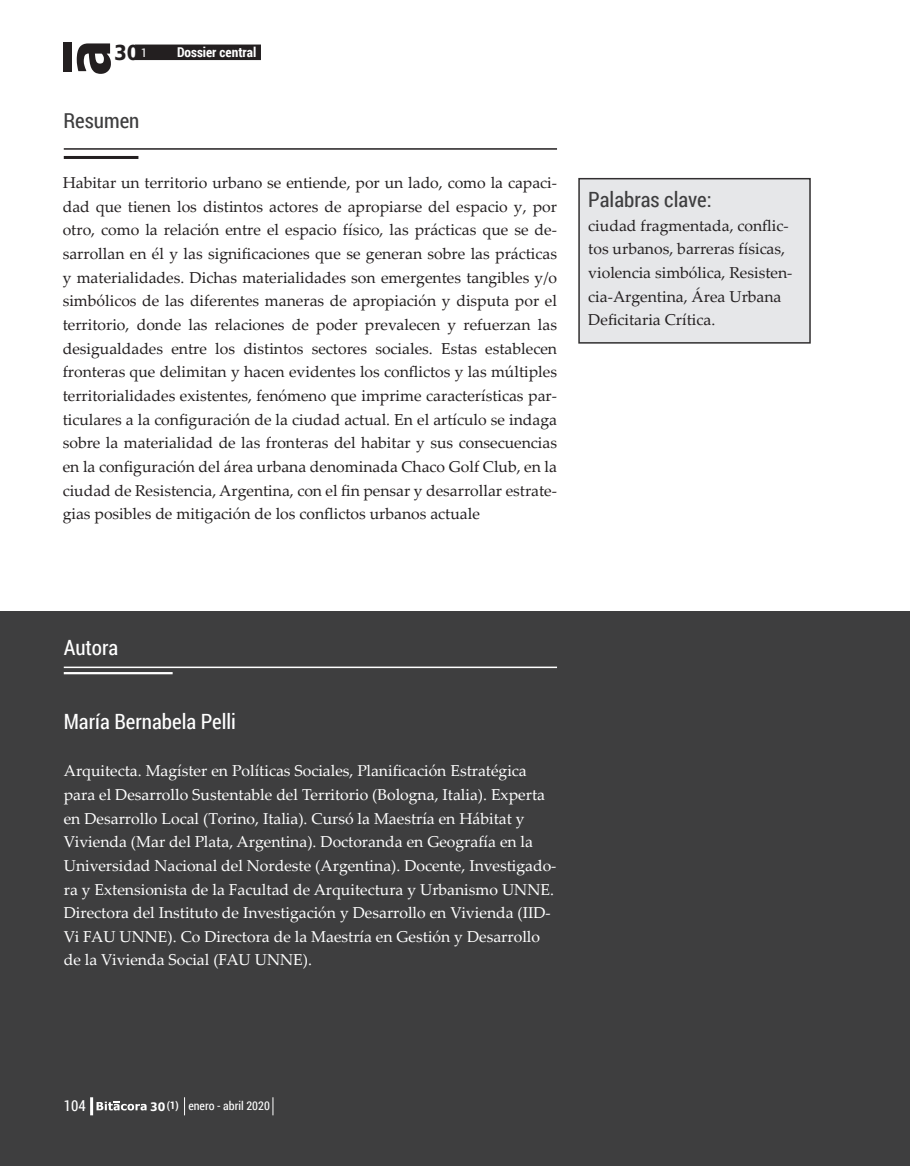
<style>
.page{position:relative;width:910px;height:1166px;background:#fff}
.page>*{position:absolute;margin:0;border:0;box-sizing:border-box;transform-origin:0 0}
.t1{font:21px "Roboto Condensed";color:#fff}
.t2{font:21px "Roboto Condensed";color:#3e3e3f}
.t3{font:700 20.7px "DejaVu Sans Condensed";color:#231f20}
.RESUM{font:15.75px/23.7px "Palatino Linotype";color:#231f20;text-align:justify}
.t4{font:15.75px/23.5px "Palatino Linotype";color:#fff}
.t5{font:15px "Roboto Condensed";color:#fff}
.t6{font:700 13.5px "Roboto Condensed";color:#fff}
.t7{font:12px "Roboto Condensed";color:#fff}
.s1{font-family:"DejaVu Sans Condensed";font-weight:700;font-size:11.7px}
.s2{font-weight:700;font-size:10.5px}
</style>
<div class="page">
<div style="left:0;top:611px;width:910px;height:554px;background:#3e3e3f"></div>
<hr style="left:64px;top:148px;width:493px;height:2px;background:#231f20">
<hr style="left:64px;top:666px;width:493px;height:2px;background:#fff">
<hr style="left:64px;top:156px;width:74px;height:3px;background:#231f20">
<hr style="left:64px;top:671px;width:109px;height:3px;background:#fff">
<div style="left:135px;top:45px;width:126px;height:15px;background:#231f20"></div>
<div style="left:63px;top:43px;width:9px;height:29px;background:#231f20"></div>
<svg style="left:77px;top:43px;width:34px;height:31px"></svg>
<hr style="left:90px;top:1096px;width:3px;height:18px;background:#fff">
<svg style="left:97px;top:1101px;width:50px;height:9px"></svg>
<svg style="left:184px;top:1097px;width:1px;height:17px"></svg>
<svg style="left:273px;top:1097px;width:1px;height:17px"></svg>
<div style="left:578px;top:178px;width:233px;height:165px;background:#e6e7e9;border:2px solid #312f30"></div>
<h2 class="t3" style="left:114px;top:35px;width:27px">30</h2>
<p class="t6" style="left:177px;top:43px;width:81px">Dossier central</p>
<p class="t7" style="left:141px;top:45px;width:7px">1</p>
<h1 class="t2" style="left:63px;top:106px;width:78px">Resumen</h1>
<p class="RESUM" style="left:63px;top:170px;width:496px">Habitar un territorio urbano se entiende, por un lado, como la capaci&shy;dad que tienen los distintos actores de apropiarse del espacio y, por otro, como la relación entre el espacio físico, las prácticas que se de&shy;sarrollan en él y las significaciones que se generan sobre las prácticas y materialidades. Dichas materialidades son emergentes tangibles y/o simbólicos de las diferentes maneras de apropiación y disputa por el territorio, donde las relaciones de poder prevalecen y refuerzan las desigualdades entre los distintos sectores sociales. Estas establecen fronteras que delimitan y hacen evidentes los conflictos y las múltiples territorialidades existentes, fenómeno que imprime características par&shy;ticulares a la configuración de la ciudad actual. En el artículo se indaga sobre la materialidad de las fronteras del habitar y sus consecuencias en la configuración del área urbana denominada Chaco Golf Club, en la ciudad de Resistencia, Argentina, con el fin pensar y desarrollar estrate&shy;gias posibles de mitigación de los conflictos urbanos actuale</p>
<p class="t2" style="left:588px;top:185px;width:125px">Palabras clave:</p>
<p class="RESUM" style="left:588px;top:213px;width:206px;text-align:left">ciudad fragmentada, conflic&shy;tos urbanos, barreras físicas, violencia simbólica, Resisten&shy;cia-Argentina, Área Urbana<br>Deficitaria Crítica.</p>
<p class="t1" style="left:64px;top:633px;width:56px">Autora</p>
<p class="t1" style="left:64px;top:706px;width:174px">María Bernabela Pelli</p>
<p class="t4" style="left:64px;top:758px;width:494px">Arquitecta. Magíster en Políticas Sociales, Planificación Estratégica para el Desarrollo Sustentable del Territorio (Bologna, Italia). Experta en Desarrollo Local (Torino, Italia). Cursó la Maestría en Hábitat y Vivienda (Mar del Plata, Argentina). Doctoranda en Geografía en la Universidad Nacional del Nordeste (Argentina). Docente, Investigado&shy;ra y Extensionista de la Facultad de Arquitectura y Urbanismo UNNE.</p>
<p class="t4" style="left:64px;top:900px;width:489px">Directora del Instituto de Investigación y Desarrollo en Vivienda (IID-<br>Vi FAU UNNE). Co Directora de la Maestría en Gestión y Desarrollo de la Vivienda Social (FAU UNNE).</p>
<p class="t5" style="left:64px;top:1095px;width:23px">104</p>
<p class="t7" style="left:150px;top:1097px;width:121px"><span class="s1">30</span><span class="s2">(1)</span> enero - abril 2020</p>
</div>
